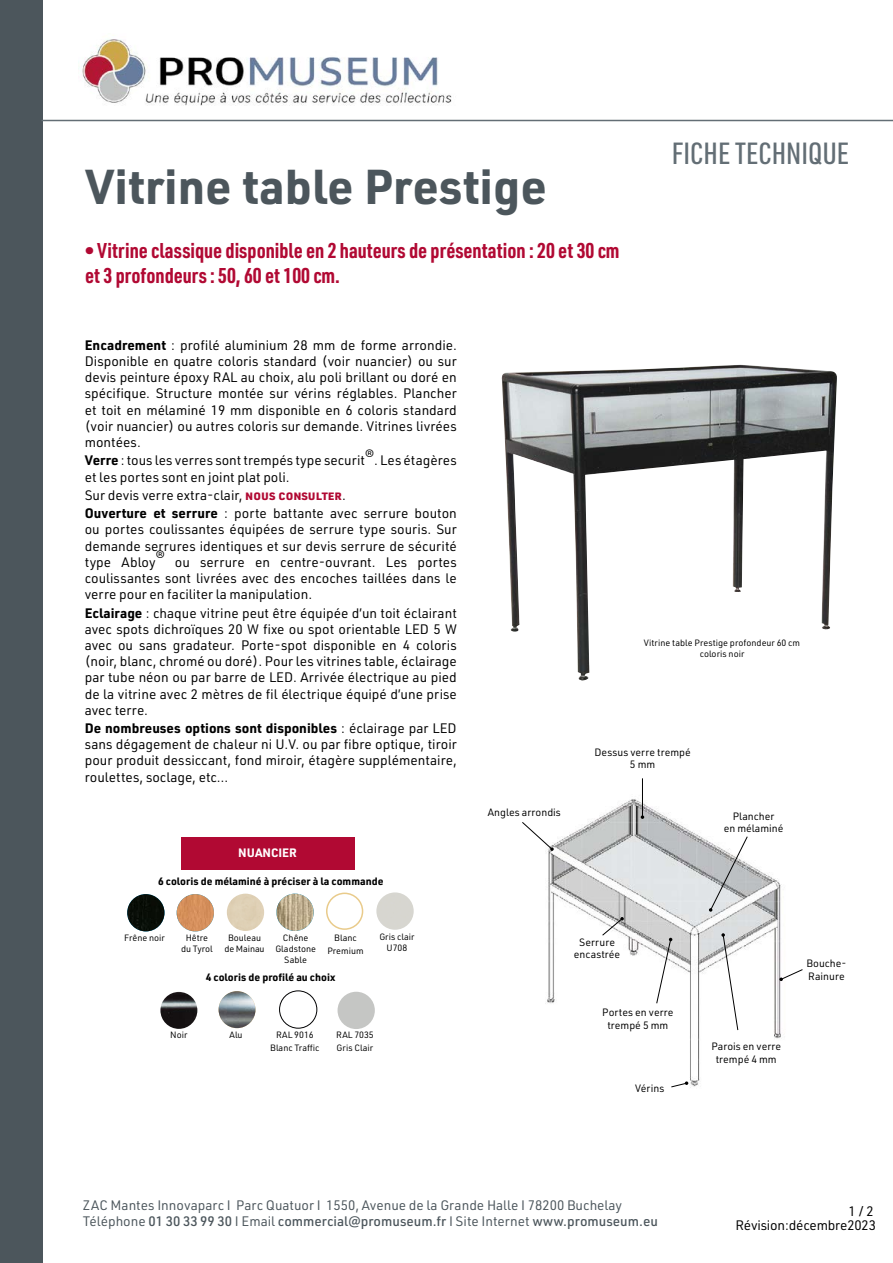
<style>
.page{position:relative;width:893px;height:1263px;background:#fff}
.page>*{position:absolute;margin:0;border:0;box-sizing:border-box;transform-origin:0 0}
.t1{font:700 48px "URWDIN";color:#4c565c}
.t2{font:500 30px "URWDIN Cond";color:#636e75}
.t3{font:700 21px/25.2px "URWDIN Cond";color:#b10933}
.t4{font:13.5px/16.2px "URWDIN";color:#000;text-align:justify}
.t5{font:13.5px/16.2px "URWDIN";color:#4c565c}
.t6{font:13.5px/14.9px "URWDIN";letter-spacing:-.02em;color:#000;text-align:right}
.t7{font:700 12px "URWDIN";color:#fff}
.t8{font:10.5px/12.6px "URWDIN";color:#000;text-align:center}
.t9{font:700 10.5px "URWDIN";color:#000}
.t10{font:9px/10.8px "URWDIN";color:#000;text-align:center}
.s1{font-weight:700}
.s2{font-weight:700;color:#b10933}
.s3{font-weight:500}
</style>
<div class="page">
<div style="left:0;top:0;width:43px;height:1263px;background:#4c565c"></div>
<hr style="left:41px;top:120px;width:852px;height:1px;background:#636e75">
<img style="left:82px;top:35px;width:370px;height:71px">
<img style="left:545px;top:799px;width:237px;height:289px">
<hr style="left:642px;top:778px;width:1px;height:39px;background:#000">
<svg style="left:709px;top:835px;width:39px;height:77px"></svg>
<svg style="left:779px;top:968px;width:24px;height:13px"></svg>
<svg style="left:721px;top:933px;width:18px;height:98px"></svg>
<svg style="left:670px;top:1081px;width:18px;height:7px"></svg>
<svg style="left:656px;top:938px;width:16px;height:66px"></svg>
<svg style="left:601px;top:917px;width:23px;height:19px"></svg>
<svg style="left:522px;top:821px;width:32px;height:30px"></svg>
<img style="left:501px;top:365px;width:336px;height:315px">
<div style="left:181px;top:837px;width:173px;height:32px;background:#b10933"></div>
<img style="left:160px;top:992px;width:37px;height:37px;border-radius:18px">
<img style="left:219px;top:991px;width:37px;height:37px;border-radius:18px">
<img style="left:127px;top:894px;width:38px;height:37px;border-radius:19px">
<img style="left:177px;top:894px;width:37px;height:37px;border-radius:19px">
<img style="left:276px;top:894px;width:38px;height:37px;border-radius:19px">
<img style="left:227px;top:894px;width:37px;height:37px;border-radius:19px">
<div style="left:326px;top:892px;width:37px;height:38px;border:2px solid #e9cb8b;border-radius:50%"></div>
<img style="left:376px;top:892px;width:38px;height:38px;border-radius:19px">
<div style="left:279px;top:991px;width:38px;height:37px;border:1px solid #020203;border-radius:50%"></div>
<div style="left:338px;top:992px;width:37px;height:37px;background:#c5c6c4;border-radius:19px"></div>
<h1 class="t1" style="left:85px;top:154px;width:463px">Vitrine table Prestige</h1>
<h3 class="t3" style="left:85px;top:237px;width:536px">• Vitrine classique disponible en 2 hauteurs de présentation : 20 et 30 cm et 3 profondeurs : 50, 60 et 100 cm.</h3>
<h2 class="t2" style="left:672px;top:134px;width:179px">FICHE TECHNIQUE</h2>
<p class="t4" style="left:85px;top:336px;width:374px"><span class="s1">Encadrement</span> : profilé aluminium 28 mm de forme arrondie.<br>Disponible en quatre coloris standard (voir nuancier) ou sur devis peinture époxy RAL au choix, alu poli brillant ou doré en spécifique. Structure montée sur vérins réglables. Plancher et toit en mélaminé 19 mm disponible en 6 coloris standard (voir nuancier) ou autres coloris sur demande. Vitrines livrées montées.</p>
<p class="t4" style="left:85px;top:452px;width:374px"><span class="s1">Verre</span> : tous les verres sont trempés type securit®. Les étagères et les portes sont en joint plat poli.</p>
<p class="t4" style="left:85px;top:485px;width:374px;line-height:18.3px">Sur devis verre extra-clair, <span class="s2">nous consulter</span>.<br><span class="s1">Ouverture et serrure</span> : porte battante avec serrure bouton</p>
<p class="t4" style="left:85px;top:521px;width:374px">ou portes coulissantes équipées de serrure type souris. Sur demande serrures identiques et sur devis serrure de sécurité type Abloy® ou serrure en centre-ouvrant. Les portes coulissantes sont livrées avec des encoches taillées dans le verre pour en faciliter la manipulation.</p>
<p class="t4" style="left:85px;top:604px;width:374px"><span class="s1">Eclairage</span> : chaque vitrine peut être équipée d’un toit éclairant avec spots dichroïques 20 W fixe ou spot orientable LED 5 W avec ou sans gradateur. Porte-spot disponible en 4 coloris (noir, blanc, chromé ou doré). Pour les vitrines table, éclairage par tube néon ou par barre de LED. Arrivée électrique au pied de la vitrine avec 2 mètres de fil électrique équipé d’une prise avec terre.</p>
<p class="t4" style="left:85px;top:720px;width:374px"><span class="s1">De nombreuses options sont disponibles</span> : éclairage par LED sans dégagement de chaleur ni U.V. ou par fibre optique, tiroir pour produit dessiccant, fond miroir, étagère supplémentaire, roulettes, soclage, etc…</p>
<p class="t7" style="left:238px;top:845px;width:60px">NUANCIER</p>
<p class="t9" style="left:158px;top:874px;width:227px">6 coloris de mélaminé à préciser à la commande</p>
<p class="t10" style="left:124px;top:932px;width:42px">Frêne noir</p>
<p class="t10" style="left:181px;top:932px;width:33px">Hêtre du Tyrol</p>
<p class="t10" style="left:224px;top:932px;width:42px">Bouleau de Mainau</p>
<p class="t10" style="left:275px;top:932px;width:42px">Chêne<br>Gladstone<br>Sable</p>
<p class="t10" style="left:327px;top:931px;width:38px;line-height:12.9px">Blanc<br>Premium</p>
<p class="t9" style="left:206px;top:970px;width:131px">4 coloris de profilé au choix</p>
<p class="t10" style="left:379px;top:931px;width:37px">Gris clair<br>U708</p>
<p class="t10" style="left:170px;top:1029px;width:19px">Noir</p>
<p class="t10" style="left:230px;top:1029px;width:15px">Alu</p>
<p class="t10" style="left:270px;top:1028px;width:51px;line-height:12.9px">RAL 9016<br>Blanc Traffic</p>
<p class="t10" style="left:336px;top:1028px;width:39px;line-height:12.9px;text-align:left">RAL 7035<br>Gris Clair</p>
<p class="t10" style="left:644px;top:637px;width:158px">Vitrine table Prestige profondeur 60 cm coloris noir</p>
<p class="t8" style="left:594px;top:745px;width:98px">Dessus verre trempé<br>5 mm</p>
<p class="t8" style="left:488px;top:806px;width:74px">Angles arrondis</p>
<p class="t8" style="left:724px;top:809px;width:61px">Plancher<br>en mélaminé</p>
<p class="t8" style="left:574px;top:935px;width:48px">Serrure encastrée</p>
<p class="t8" style="left:602px;top:1005px;width:73px">Portes en verre trempé 5 mm</p>
<p class="t8" style="left:635px;top:1082px;width:31px">Vérins</p>
<p class="t8" style="left:711px;top:1040px;width:71px">Parois en verre trempé 4 mm</p>
<p class="t8" style="left:806px;top:957px;width:42px;text-align:left">Bouche-<br>Rainure</p>
<p class="t5" style="left:83px;top:1197px;width:576px">ZAC Mantes Innovaparc I Parc Quatuor I 1550, Avenue de la Grande Halle I 78200 Buchelay<br>Téléphone <span class="s3">01 30 33 99 30</span> I Email <span class="s3">commercial@promuseum.fr</span> I Site Internet <span class="s3">www.promuseum.eu</span></p>
<p class="t6" style="left:736px;top:1203px;width:142px">1 / 2<br>Révision : décembre 2023</p>
</div>
